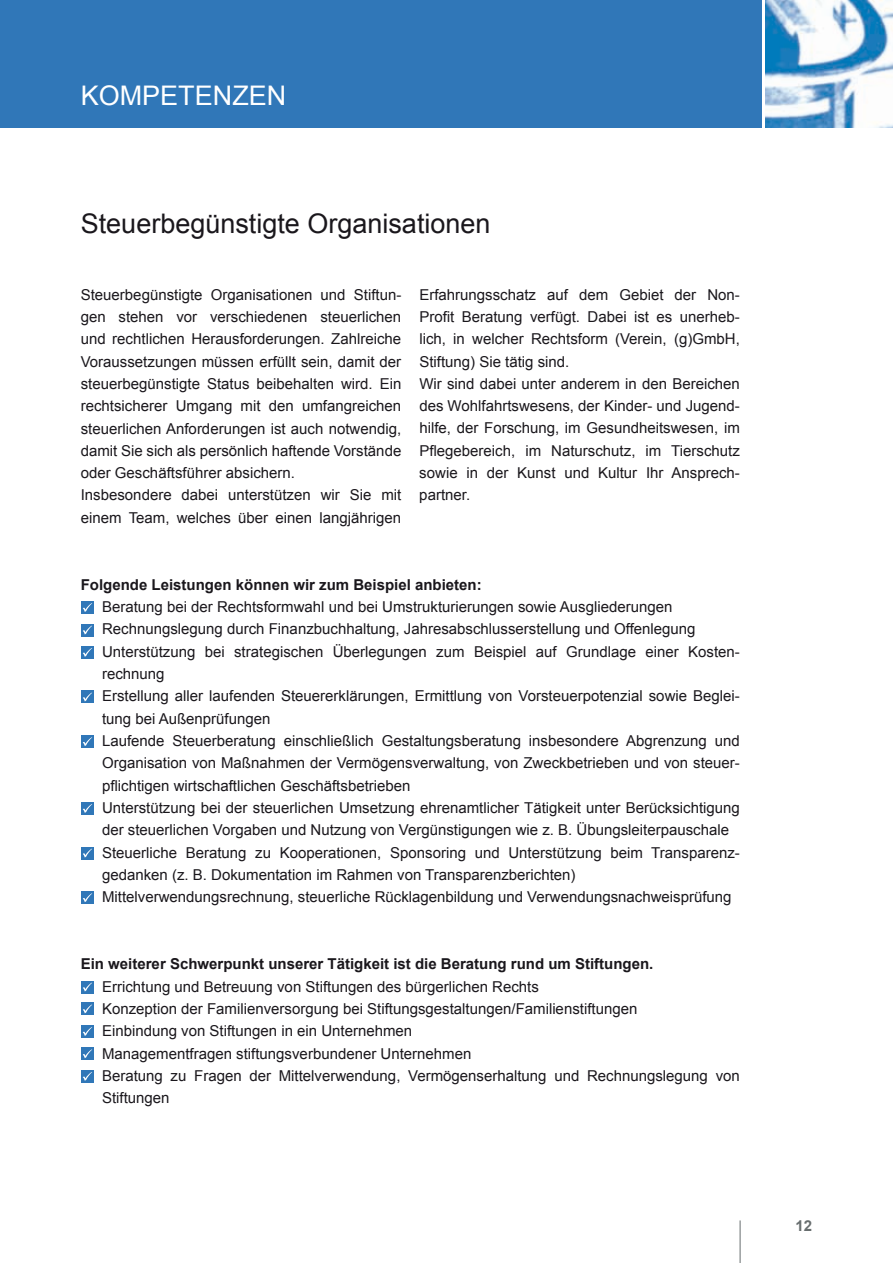
<style>
.page{position:relative;width:893px;height:1263px;background:#fff}
.page>*{position:absolute;margin:0;border:0;box-sizing:border-box;transform-origin:0 0}
.t1{font:27px "Arial";color:#1a171c}
.t2{font:27px "Arial";color:#fff}
.t3{font:15px/22.4px "Arial";color:#1a171c}
.t4{font:700 15px "Arial";color:#1a171c}
.t5{font:700 15px "Arial";color:#676d6e}
</style>
<div class="page">
<div style="left:0;top:0;width:761px;height:128px;background:#3077b8"></div>
<img style="left:765px;top:0;width:128px;height:128px">
<hr style="left:740px;top:1220px;width:1px;height:43px;background:#676d6e">
<div style="left:81px;top:802px;width:13px;height:13px;background:#3077b8"></div>
<svg style="left:83px;top:804px;width:9px;height:9px"></svg>
<div style="left:81px;top:1002px;width:13px;height:13px;background:#3077b8"></div>
<svg style="left:83px;top:1004px;width:9px;height:9px"></svg>
<div style="left:81px;top:1025px;width:13px;height:13px;background:#3077b8"></div>
<svg style="left:83px;top:1027px;width:9px;height:9px"></svg>
<div style="left:81px;top:1047px;width:13px;height:13px;background:#3077b8"></div>
<svg style="left:83px;top:1049px;width:9px;height:9px"></svg>
<div style="left:81px;top:1070px;width:13px;height:13px;background:#3077b8"></div>
<svg style="left:83px;top:1072px;width:9px;height:9px"></svg>
<div style="left:81px;top:847px;width:13px;height:12px;background:#3077b8"></div>
<svg style="left:83px;top:848px;width:9px;height:9px"></svg>
<div style="left:81px;top:891px;width:13px;height:13px;background:#3077b8"></div>
<svg style="left:83px;top:893px;width:9px;height:9px"></svg>
<div style="left:81px;top:981px;width:13px;height:12px;background:#3077b8"></div>
<svg style="left:83px;top:982px;width:9px;height:9px"></svg>
<div style="left:81px;top:735px;width:13px;height:13px;background:#3077b8"></div>
<svg style="left:83px;top:737px;width:9px;height:9px"></svg>
<div style="left:81px;top:691px;width:13px;height:12px;background:#3077b8"></div>
<svg style="left:83px;top:692px;width:9px;height:9px"></svg>
<div style="left:81px;top:646px;width:13px;height:13px;background:#3077b8"></div>
<svg style="left:83px;top:648px;width:9px;height:9px"></svg>
<div style="left:81px;top:624px;width:13px;height:12px;background:#3077b8"></div>
<svg style="left:83px;top:625px;width:9px;height:9px"></svg>
<div style="left:81px;top:601px;width:13px;height:13px;background:#3077b8"></div>
<svg style="left:83px;top:603px;width:9px;height:9px"></svg>
<h1 class="t2" style="left:81px;top:78px;width:207px">KOMPETENZEN</h1>
<h1 class="t1" style="left:81px;top:205px;width:411px">Steuerbegünstigte Organisationen</h1>
<p class="t3" style="left:81px;top:283px;width:322px">Steuerbegünstigte Organisationen und Stiftun&shy;gen stehen vor verschiedenen steuerlichen und rechtlichen Herausforderungen. Zahlreiche Voraussetzungen müssen erfüllt sein, damit der steuerbegünstigte Status beibehalten wird. Ein rechtsicherer Umgang mit den umfangreichen steuerlichen Anforderungen ist auch notwendig, damit Sie sich als persönlich haftende Vorstände oder Geschäftsführer absichern.<br>Insbesondere dabei unterstützen wir Sie mit einem Team, welches über einen langjährigen</p>
<p class="t3" style="left:419px;top:283px;width:322px">Erfahrungsschatz auf dem Gebiet der Non-Profit Beratung verfügt. Dabei ist es unerheb&shy;lich, in welcher Rechtsform (Verein, (g)GmbH, Stiftung) Sie tätig sind.<br>Wir sind dabei unter anderem in den Bereichen des Wohlfahrtswesens, der Kinder- und Jugend-- hilfe, der Forschung, im Gesundheitswesen, im Pflegebereich, im Naturschutz, im Tierschutz sowie in der Kunst und Kultur Ihr Ansprech&shy;partner.</p>
<p class="t4" style="left:81px;top:574px;width:402px">Folgende Leistungen können wir zum Beispiel anbieten:</p>
<p class="t3" style="left:102px;top:596px;width:639px">Beratung bei der Rechtsformwahl und bei Umstrukturierungen sowie Ausgliederungen Rechnungslegung durch Finanzbuchhaltung, Jahresabschlusserstellung und Offenlegung Unterstützung bei strategischen Überlegungen zum Beispiel auf Grundlage einer Kosten&shy;rechnung<br>Erstellung aller laufenden Steuererklärungen, Ermittlung von Vorsteuerpotenzial sowie Beglei&shy;tung bei Außenprüfungen<br>Laufende Steuerberatung einschließlich Gestaltungsberatung insbesondere Abgrenzung und Organisation von Maßnahmen der Vermögensverwaltung, von Zweckbetrieben und von steuer&shy;pflichtigen wirtschaftlichen Geschäftsbetrieben<br>Unterstützung bei der steuerlichen Umsetzung ehrenamtlicher Tätigkeit unter Berücksichtigung der steuerlichen Vorgaben und Nutzung von Vergünstigungen wie z. B. Übungsleiterpauschale Steuerliche Beratung zu Kooperationen, Sponsoring und Unterstützung beim Transparenz&shy;gedanken (z. B. Dokumentation im Rahmen von Transparenzberichten)<br>Mittelverwendungsrechnung, steuerliche Rücklagenbildung und Verwendungsnachweisprüfung</p>
<p class="t4" style="left:81px;top:954px;width:574px">Ein weiterer Schwerpunkt unserer Tätigkeit ist die Beratung rund um Stiftungen.</p>
<p class="t3" style="left:102px;top:975px;width:639px">Errichtung und Betreuung von Stiftungen des bürgerlichen Rechts<br>Konzeption der Familienversorgung bei Stiftungsgestaltungen/Familienstiftungen<br>Einbindung von Stiftungen in ein Unternehmen<br>Managementfragen stiftungsverbundener Unternehmen<br>Beratung zu Fragen der Mittelverwendung, Vermögenserhaltung und Rechnungslegung von Stiftungen</p>
<p class="t5" style="left:795px;top:1216px;width:18px">12</p>
</div>
